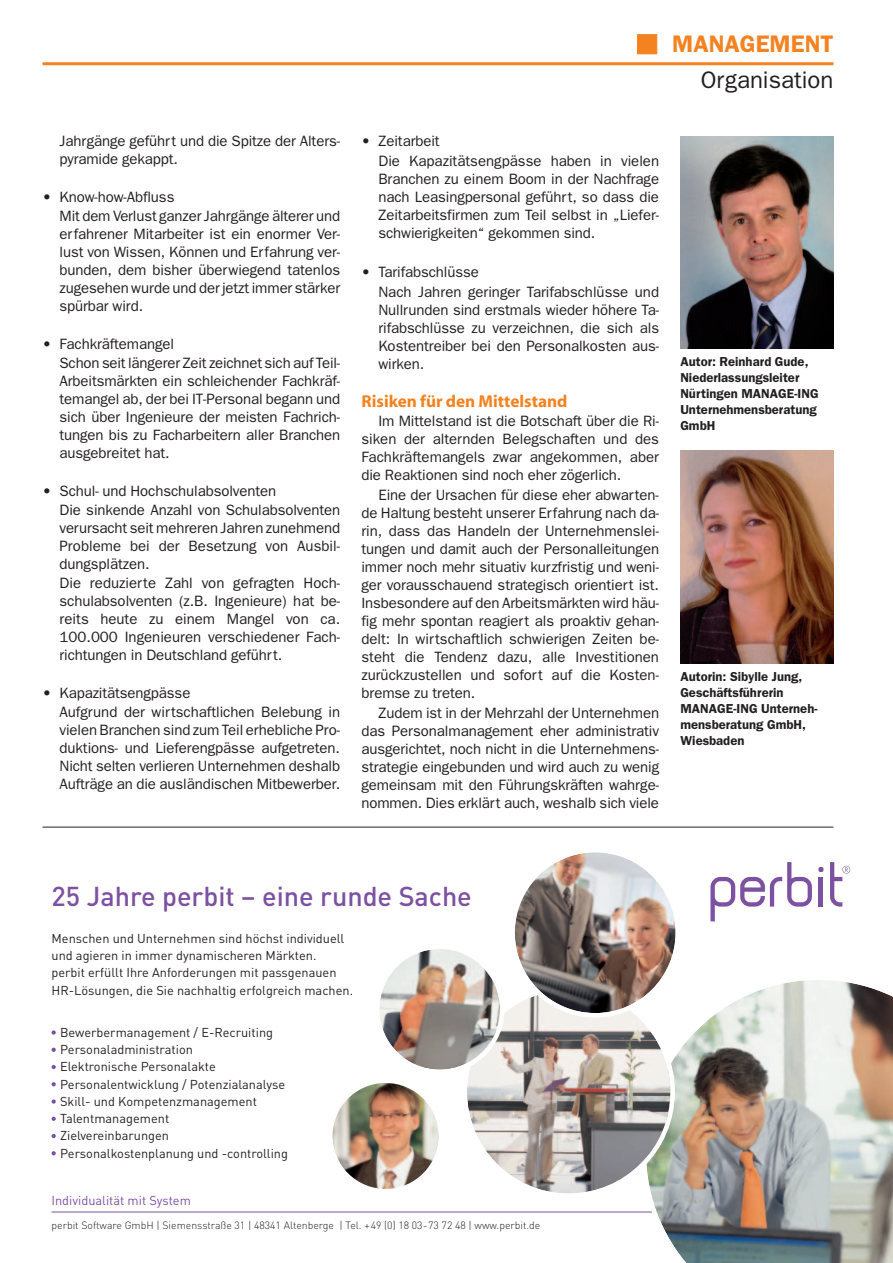
<style>
.page{position:relative;width:893px;height:1263px;background:#fff}
.page>*{position:absolute;margin:0;border:0;box-sizing:border-box;transform-origin:0 0}
.t1{font:27px "DIN Medium+QHVUOW";color:#7c51a1}
.t2{font:24px "Franklin Gothic";color:#231f20}
.t3{font:600 24px "Franklin Gothic";color:#f58220}
.t4{font:700 17.25px "Myriad";color:#f58220}
.t5{font:15px/18px "Franklin Gothic";letter-spacing:-.005em;color:#231f20}
.t6{font:600 13.05px/15.9px "Franklin Gothic";color:#231f20}
.t7{font:12.75px/17.2px "DIN Regular+XJRGNT";color:#231f20}
.t8{font:12.75px "DIN Regular+XJRGNT";color:#7c51a1}
.t9{font:10.5px "DIN Light+GRTUFH";color:#231f20}
</style>
<div class="page">
<hr style="left:43px;top:62px;width:790px;height:3px;background:#f58220">
<hr style="left:43px;top:827px;width:790px;height:1px;background:#231f20">
<hr style="left:819px;top:877px;width:4px;height:29px;background:#7c51a1">
<svg style="left:818px;top:867px;width:5px;height:5px"></svg>
<svg style="left:710px;top:862px;width:102px;height:59px"></svg>
<svg style="left:830px;top:862px;width:20px;height:44px"></svg>
<svg style="left:52px;top:1030px;width:4px;height:5px"></svg>
<svg style="left:52px;top:1048px;width:4px;height:4px"></svg>
<svg style="left:52px;top:1065px;width:4px;height:4px"></svg>
<svg style="left:52px;top:1082px;width:4px;height:4px"></svg>
<svg style="left:52px;top:1099px;width:4px;height:5px"></svg>
<svg style="left:52px;top:1117px;width:4px;height:4px"></svg>
<svg style="left:52px;top:1134px;width:4px;height:4px"></svg>
<svg style="left:52px;top:1151px;width:4px;height:4px"></svg>
<hr style="left:52px;top:1211px;width:609px;height:1px;background:#7c51a1">
<img style="left:641px;top:980px;width:252px;height:283px">
<img style="left:333px;top:1083px;width:106px;height:106px;border-radius:50%">
<img style="left:467px;top:990px;width:203px;height:203px;border-radius:50%">
<img style="left:379px;top:949px;width:121px;height:121px;border-radius:50%">
<div style="left:375px;top:944px;width:130px;height:130px;border:4px solid #fff;border-radius:50%"></div>
<img style="left:515px;top:852px;width:161px;height:161px;border-radius:50%">
<div style="left:510px;top:848px;width:170px;height:169px;border:4px solid #fff;border-radius:50%"></div>
<img style="left:680px;top:136px;width:153px;height:213px">
<img style="left:680px;top:451px;width:153px;height:212px">
<p class="t5" style="left:60px;top:134px;width:282px">Jahrgänge geführt und die Spitze der Alters&shy;pyramide gekappt.</p>
<p class="t5" style="left:60px;top:189px;width:282px;text-indent:-17px">• Know-how-Abfluss<br>Mit dem Verlust ganzer Jahrgänge älterer und erfahrener Mitarbeiter ist ein enormer Ver&shy;lust von Wissen, Können und Erfahrung ver&shy;bunden, dem bisher überwiegend tatenlos zugesehen wurde und der jetzt immer stärker spürbar wird.</p>
<p class="t5" style="left:60px;top:336px;width:282px;text-indent:-17px">• Fachkräftemangel<br>Schon seit längerer Zeit zeichnet sich auf Teil-Arbeitsmärkten ein schleichender Fachkräf&shy;temangel ab, der bei IT-Personal begann und sich über Ingenieure der meisten Fachrich&shy;tungen bis zu Facharbeitern aller Branchen ausgebreitet hat.</p>
<p class="t5" style="left:60px;top:483px;width:282px;text-indent:-17px">• Schul- und Hochschulabsolventen<br>Die sinkende Anzahl von Schulabsolventen verursacht seit mehreren Jahren zunehmend Probleme bei der Besetzung von Ausbil&shy;dungsplätzen.<br>Die reduzierte Zahl von gefragten Hoch&shy;schulabsolventen (z.B. Ingenieure) hat be&shy;reits heute zu einem Mangel von ca.<br>100.000 Ingenieuren verschiedener Fach&shy;richtungen in Deutschland geführt.</p>
<p class="t5" style="left:60px;top:685px;width:282px;text-indent:-17px">• Kapazitätsengpässe<br>Aufgrund der wirtschaftlichen Belebung in vielen Branchen sind zum Teil erhebliche Pro&shy;duktions- und Lieferengpässe aufgetreten.<br>Nicht selten verlieren Unternehmen deshalb Aufträge an die ausländischen Mitbewerber.</p>
<h2 class="t3" style="left:672px;top:36px;width:163px">MANAGEMENT</h2>
<h2 class="t2" style="left:701px;top:72px;width:134px">Organisation</h2>
<p class="t5" style="left:378px;top:133px;width:282px;line-height:19.6px;text-indent:-17px">• Zeitarbeit<br>Die Kapazitätsengpässe haben in vielen</p>
<p class="t5" style="left:378px;top:171px;width:282px;text-align:justify">Branchen zu einem Boom in der Nachfrage nach Leasingpersonal geführt, so dass die Zeitarbeitsfirmen zum Teil selbst in „Liefer&shy;schwierigkeiten“ gekommen sind.</p>
<p class="t5" style="left:378px;top:264px;width:282px;line-height:19.6px;text-indent:-17px">• Tarifabschlüsse<br>Nach Jahren geringer Tarifabschlüsse und</p>
<p class="t5" style="left:378px;top:302px;width:282px;text-align:justify">Nullrunden sind erstmals wieder höhere Ta&shy;rifabschlüsse zu verzeichnen, die sich als Kostentreiber bei den Personalkosten aus&shy;wirken.</p>
<p class="t4" style="left:361px;top:394px;width:208px">Risiken für den Mittelstand</p>
<p class="t5" style="left:361px;top:413px;width:299px;text-align:justify;text-indent:17px">Im Mittelstand ist die Botschaft über die Ri&shy;siken der alternden Belegschaften und des Fachkräftemangels zwar angekommen, aber die Reaktionen sind noch eher zögerlich.</p>
<p class="t5" style="left:361px;top:487px;width:299px;text-align:justify;text-indent:17px">Eine der Ursachen für diese eher abwarten&shy;de Haltung besteht unserer Erfahrung nach da&shy;rin, dass das Handeln der Unternehmenslei&shy;tungen und damit auch der Personalleitungen immer noch mehr situativ kurzfristig und weni&shy;ger vorausschauend strategisch orientiert ist.<br>Insbesondere auf den Arbeitsmärkten wird häu&shy;fig mehr spontan reagiert als proaktiv gehan&shy;delt: In wirtschaftlich schwierigen Zeiten be&shy;steht die Tendenz dazu, alle Investitionen zurückzustellen und sofort auf die Kosten&shy;bremse zu treten.</p>
<p class="t5" style="left:361px;top:705px;width:299px;text-align:justify;text-indent:17px">Zudem ist in der Mehrzahl der Unternehmen das Personalmanagement eher administrativ ausgerichtet, noch nicht in die Unternehmens&shy;strategie eingebunden und wird auch zu wenig gemeinsam mit den Führungskräften wahrge&shy;nommen. Dies erklärt auch, weshalb sich viele</p>
<p class="t6" style="left:680px;top:355px;width:140px">Autor: Reinhard Gude,<br>Niederlassungsleiter<br>Nürtingen MANAGE-ING<br>Unternehmensberatung<br>GmbH</p>
<p class="t6" style="left:680px;top:669px;width:139px">Autorin: Sibylle Jung,<br>Geschäftsführerin<br>MANAGE-ING Unter neh&shy;mensberatung GmbH,<br>Wiesbaden</p>
<h1 class="t1" style="left:52px;top:881px;width:422px">25 Jahre perbit – eine runde Sache</h1>
<p class="t7" style="left:52px;top:931px;width:303px">Menschen und Unternehmen sind höchst individuell und agieren in immer dynamischeren Märkten.<br>perbit erfüllt Ihre Anforderungen mit passgenauen HR-Lösungen, die Sie nachhaltig erfolgreich machen.</p>
<p class="t7" style="left:60px;top:1025px;width:229px">Bewerbermanagement / E-Recruiting<br>Personaladministration<br>Elektronische Personalakte<br>Personalentwicklung / Potenzialanalyse<br>Skill- und Kompetenzmanagement<br>Talentmanagement<br>Zielvereinbarungen<br>Personalkostenplanung und -controlling</p>
<p class="t8" style="left:52px;top:1195px;width:141px">Individualität mit System</p>
<p class="t9" style="left:52px;top:1221px;width:490px">perbit Software GmbH | Siemensstraße 31 | 48341 Altenberge | Tel. +49 (0) 18 03-73 72 48 | www.perbit.de</p>
</div>
